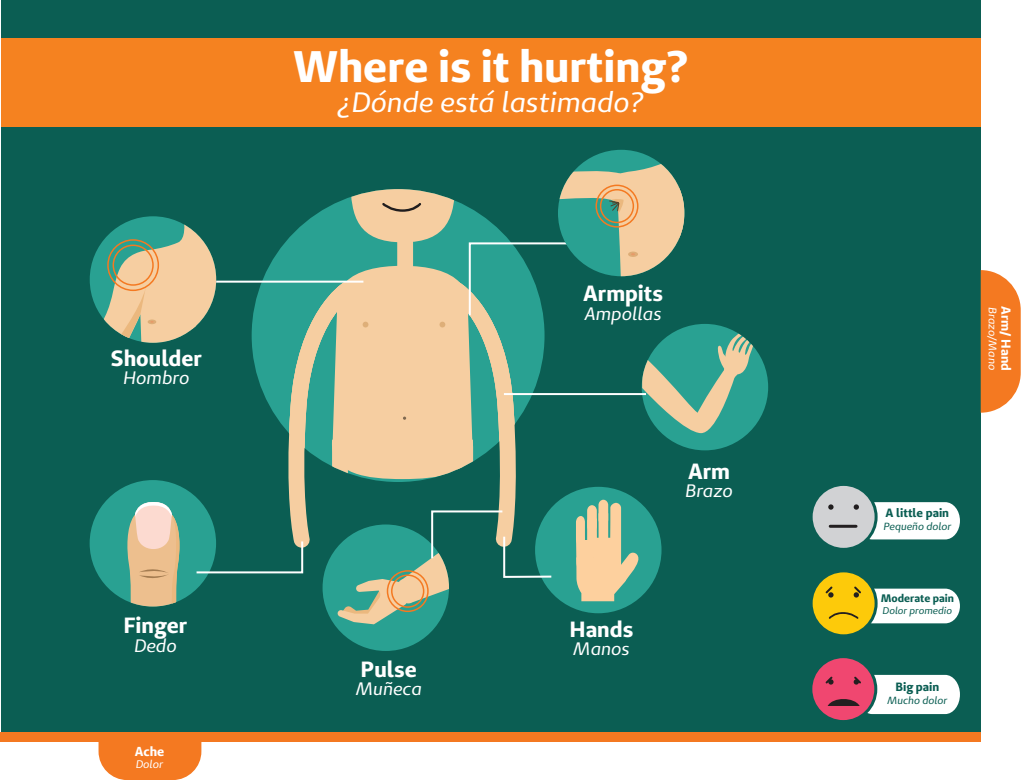
<style>
.page{position:relative;width:1021px;height:780px;background:#fff}
.page>*{position:absolute;margin:0;border:0;box-sizing:border-box;transform-origin:0 0}
.t1{font:700 44.1px "Unimed Sans";color:#fff}
.t2{font:italic 28px "Unimed Sans";color:#fff}
.t3{font:700 22px "Unimed Sans";color:#fff}
.t4{font:italic 18px "Unimed Sans";color:#fff}
.t5{font:700 13px "Unimed Sans";color:#fff}
.t6{font:700 12px "Unimed Sans";color:#0b5e53}
.t7{font:italic 11px "Unimed Sans";color:#fff}
.t8{font:700 10.9px "Unimed Sans";color:#0b5e53}
.t9{font:italic 10.4px "Unimed Sans";color:#0b5e53}
.t10{font:italic 9.8px "Unimed Sans";color:#0b5e53}
</style>
<div class="page">
<div style="left:1px;top:0;width:979px;height:739px;background:#0b5e53"></div>
<div style="left:1px;top:38px;width:979px;height:89px;background:#f58220"></div>
<div style="left:252px;top:189px;width:292px;height:293px;background:#29a192;border-radius:50%"></div>
<svg style="left:348px;top:266px;width:110px;height:15px"></svg>
<svg style="left:351px;top:189px;width:104px;height:53px"></svg>
<div style="left:397px;top:234px;width:16px;height:45px;background:#f6cea1;border-radius:8px"></div>
<svg style="left:93px;top:222px;width:103px;height:121px;background:#9db190"></svg>
<svg style="left:192px;top:233px;width:24px;height:110px;fill:#f6cea1"></svg>
<svg style="left:284px;top:281px;width:235px;height:266px;fill:#f6cea1"></svg>
<div style="left:535px;top:487px;width:126px;height:126px;background:#29a192;border-radius:50%"></div>
<div style="left:322px;top:524px;width:127px;height:127px;background:#29a192;border-radius:50%"></div>
<div style="left:641px;top:324px;width:127px;height:126px;background:#29a192;border-radius:50%"></div>
<svg style="left:642px;top:330px;width:111px;height:103px"></svg>
<div style="left:90px;top:480px;width:126px;height:126px;background:#29a192;border-radius:50%"></div>
<svg style="left:126px;top:502px;width:55px;height:104px"></svg>
<svg style="left:980px;top:270px;width:40px;height:142px;background:#f0873a"></svg>
<svg style="left:337px;top:509px;width:216px;height:115px"></svg>
<hr style="left:504px;top:393px;width:142px;height:2px;background:#fff">
<hr style="left:216px;top:280px;width:147px;height:2px;background:#fff">
<svg style="left:196px;top:539px;width:108px;height:35px"></svg>
<svg style="left:576px;top:499px;width:64px;height:102px"></svg>
<div style="left:107px;top:239px;width:52px;height:52px;border:2px solid #f47921;border-radius:50%"></div>
<div style="left:112px;top:244px;width:42px;height:42px;border:2px solid #f47921;border-radius:50%"></div>
<svg style="left:683px;top:200px;width:1px;height:26px"></svg>
<svg style="left:468px;top:150px;width:215px;height:167px"></svg>
<div style="left:595px;top:184px;width:43px;height:43px;border:2px solid #f47921;border-radius:50%"></div>
<div style="left:600px;top:189px;width:34px;height:34px;border:2px solid #f47921;border-radius:50%"></div>
<div style="left:0;top:732px;width:980px;height:10px;background:#f47921"></div>
<svg style="left:98px;top:742px;width:103px;height:38px;background:#f58535"></svg>
<div style="left:811px;top:484px;width:65px;height:65px;background:#d1d2d4;border-radius:50%"></div>
<div style="left:809px;top:483px;width:68px;height:68px;border:3px solid #0b5e53;border-radius:50%"></div>
<svg style="left:828px;top:504px;width:5px;height:5px"></svg>
<svg style="left:853px;top:502px;width:106px;height:37px"></svg>
<hr style="left:830px;top:524px;width:26px;height:3px;background:#231f20">
<svg style="left:811px;top:571px;width:65px;height:64px"></svg>
<div style="left:809px;top:569px;width:68px;height:68px;border:3px solid #0b5e53;border-radius:50%"></div>
<svg style="left:823px;top:584px;width:136px;height:39px;background:#dcd492"></svg>
<svg style="left:811px;top:656px;width:65px;height:65px"></svg>
<div style="left:809px;top:655px;width:68px;height:68px;border:3px solid #0b5e53;border-radius:50%"></div>
<svg style="left:823px;top:674px;width:136px;height:40px;background:#e3b2be"></svg>
<p class="t3" style="left:110px;top:344px;width:93px">Shoulder</p>
<p class="t4" style="left:123px;top:366px;width:68px">Hombro</p>
<p class="t3" style="left:123px;top:611px;width:66px">Finger</p>
<p class="t4" style="left:134px;top:633px;width:44px">Dedo</p>
<p class="t5" style="left:135px;top:742px;width:31px">Ache</p>
<p class="t7" style="left:136px;top:757px;width:29px">Dolor</p>
<h1 class="t1" style="left:293px;top:37px;width:396px">Where is it hurting?</h1>
<p class="t2" style="left:338px;top:85px;width:307px">¿Dónde está lastimado?</p>
<p class="t3" style="left:360px;top:654px;width:58px">Pulse</p>
<p class="t4" style="left:355px;top:677px;width:68px">Muñeca</p>
<p class="t3" style="left:583px;top:279px;width:81px">Armpits</p>
<p class="t4" style="left:584px;top:302px;width:79px">Ampollas</p>
<p class="t3" style="left:569px;top:614px;width:65px">Hands</p>
<p class="t4" style="left:573px;top:637px;width:58px">Manos</p>
<p class="t3" style="left:688px;top:456px;width:43px">Arm</p>
<p class="t4" style="left:685px;top:479px;width:49px">Brazo</p>
<p class="t7" style="left:999px;top:307px;width:65px;rotate:90deg">Brazo/Mano</p>
<p class="t5" style="left:1014px;top:306px;width:66px;rotate:90deg">Arm/ Hand</p>
<p class="t6" style="left:885px;top:504px;width:65px">A little pain</p>
<p class="t9" style="left:883px;top:520px;width:69px">Pequeño dolor</p>
<p class="t8" style="left:880px;top:591px;width:75px">Moderate pain</p>
<p class="t10" style="left:882px;top:604px;width:71px">Dolor promedio</p>
<p class="t6" style="left:895px;top:678px;width:45px">Big pain</p>
<p class="t9" style="left:887px;top:693px;width:62px">Mucho dolor</p>
</div>
